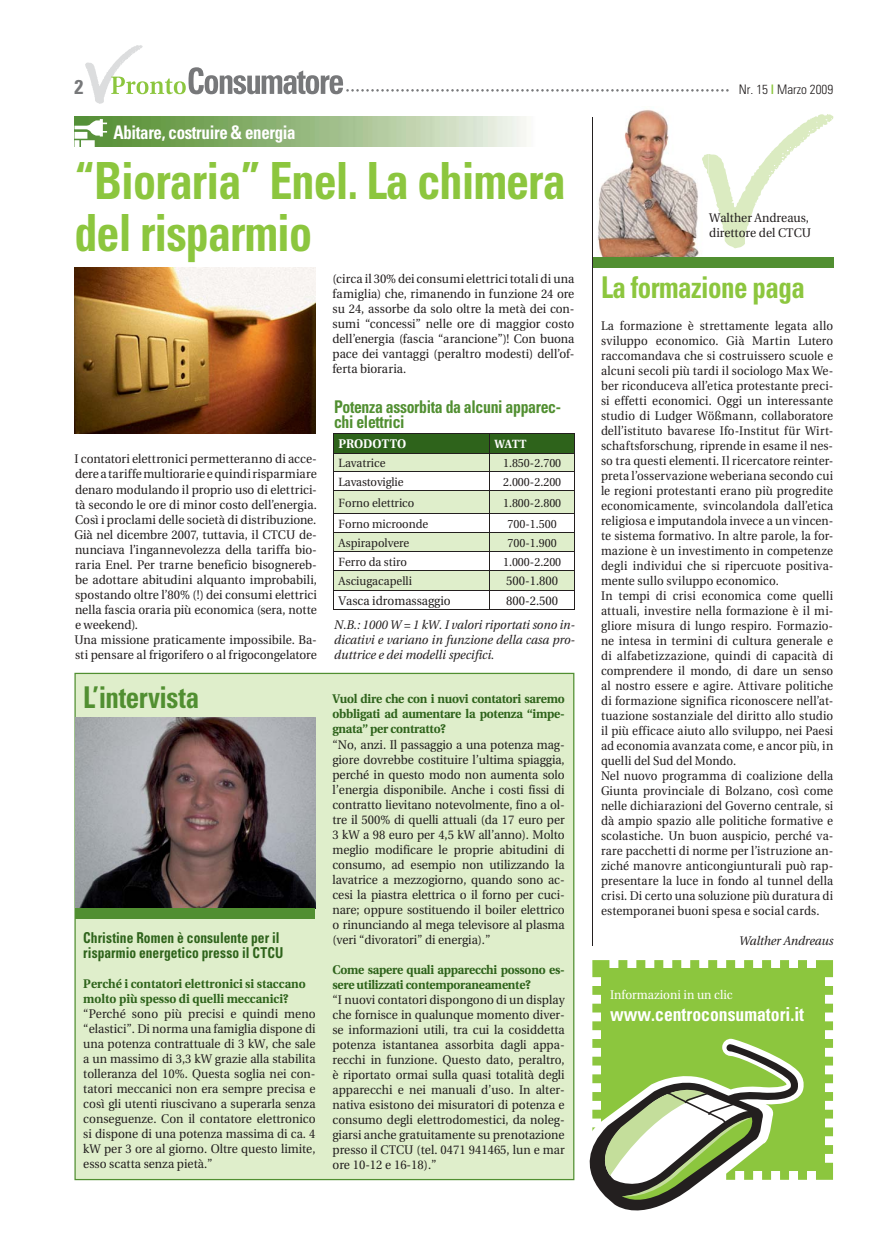
<style>
.page{position:relative;width:890px;height:1244px;background:#fff}
.page>*{position:absolute;margin:0;border:0;box-sizing:border-box;transform-origin:0 0}
.t1{font:700 condensed 51.25px/52.5px "Univers";letter-spacing:-.02em;color:#8cc63e;scale:.9 1}
.t2{font:700 condensed 30px "Univers";letter-spacing:-.02em;color:#8cc63e;scale:.9 1}
.t3{font:700 condensed 30px "Univers";letter-spacing:-.015em;color:#518f31;scale:.9 1}
.t4{font:700 condensed 20px "Univers";color:#77787a}
.t5{font:700 condensed 19.38px "Univers";color:#fff;scale:.91 1}
.t6{font:700 condensed 18.75px "Univers";letter-spacing:-.02em;color:#fff;scale:.9 1}
.t7{font:700 condensed 17.5px/15px "Univers";letter-spacing:-.02em;color:#518f31;scale:.9 1}
.t8{font:700 condensed 15px/15px "Univers";color:#2e631b;scale:.9 1}
.t9{font:300 condensed 13.12px "Univers";color:#231f1f}
.t10{font:12.5px/15px "Utopia";letter-spacing:.005em;color:#231f1f;text-align:justify;scale:.95 1}
.t11{font:12.5px/15px "Utopia";letter-spacing:.005em;color:#231f1f;scale:.93 1}
.t12{font:700 12.5px/15px "Utopia";letter-spacing:-.02em;color:#2e631b;text-align:justify;scale:.95 1}
.t13{font:italic 12.5px/15px "Utopia";color:#231f1f;text-align:justify;scale:.95 1}
.t14{font:700 12.5px/15px "Utopia";color:#2e631b;scale:.95 1}
.t15{font:12.5px "Utopia";color:#fff;scale:.95 1}
.t16{font:700 12.5px "Utopia";letter-spacing:.01em;color:#fff;scale:.95 1}
.t17{font:11.88px "Utopia";color:#231f1f;scale:.95 1}
.t18{font:700 11.88px "Utopia";color:#fff;scale:.95 1}
.s1{font-weight:700;color:#8cc63e}
</style>
<div class="page">
<svg style="left:85px;top:45px;width:643px;height:59px"></svg>
<div style="left:74px;top:673px;width:500px;height:507px;background:#dfeecb"></div>
<img style="left:597px;top:110px;width:102px;height:147px">
<div style="left:592px;top:257px;width:241px;height:11px;background:#518f31"></div>
<hr style="left:591px;top:117px;width:1px;height:828px;background:#231f1f">
<svg style="left:708px;top:114px;width:125px;height:134px"></svg>
<img style="left:702px;top:154px;width:6px;height:20px">
<img style="left:76px;top:718px;width:239px;height:190px">
<div style="left:76px;top:908px;width:239px;height:10px;background:#518f31"></div>
<img style="left:74px;top:117px;width:453px;height:30px">
<svg style="left:74px;top:119px;width:33px;height:28px"></svg>
<svg style="left:592px;top:960px;width:240px;height:220px;background:#9ccd59"></svg>
<div style="left:551px;top:1038px;width:11px;height:143px;background:#dfeecb"></div>
<svg style="left:562px;top:986px;width:244px;height:225px"></svg>
<svg style="left:333px;top:433px;width:242px;height:177px"></svg>
<hr style="left:489px;top:609px;width:85px;height:1px;background:#231f1f">
<img style="left:74px;top:268px;width:241px;height:165px">
<h3 class="t4" style="left:74px;top:79px;width:10px">2</h3>
<p class="t9" style="left:738px;top:84px;width:96px">Nr. 15 <span class="s1">|</span> Marzo 2009</p>
<h3 class="t6" style="left:113px;top:126px;width:204px">Abitare, costruire &amp; energia</h3>
<h1 class="t1" style="left:74px;top:160px;width:547px">“Bioraria” Enel. La chimera del risparmio</h1>
<p class="t10" style="left:332px;top:272px;width:256px">(circa il 30% dei consumi elettrici totali di una famiglia) che, rimanendo in funzione 24 ore su 24, assorbe da solo oltre la metà dei con&shy;sumi “concessi” nelle ore di maggior costo dell’energia (fascia “arancione”)! Con buona pace dei vantaggi (peraltro modesti) dell’of&shy;ferta bioraria.</p>
<p class="t10" style="left:74px;top:453px;width:257px;text-align:left">I contatori elettronici permetteranno di acce&shy;dere a tariffe multiorarie e quindi risparmiare denaro modulando il proprio uso di elettrici&shy;tà secondo le ore di minor costo dell’energia.<br>Così i proclami delle società di distribuzione.<br>Già nel dicembre 2007, tuttavia, il CTCU de&shy;nunciava l’ingannevolezza della tariffa bio&shy;raria Enel. Per trarne beneficio bisognereb&shy;be adottare abitudini alquanto improbabili, spostando oltre l’80% (!) dei consumi elettrici nella fascia oraria più economica (sera, notte e weekend).<br>Una missione praticamente impossibile. Ba&shy;sti pensare al frigorifero o al frigocongelatore</p>
<h2 class="t3" style="left:83px;top:686px;width:130px">L’intervista</h2>
<p class="t8" style="left:83px;top:931px;width:224px">Christine Romen è consulente per il risparmio energetico presso il CTCU</p>
<p class="t14" style="left:83px;top:977px;width:235px">Perché i contatori elettronici si staccano molto più spesso di quelli meccanici?</p>
<p class="t10" style="left:83px;top:1007px;width:246px">“Perché sono più precisi e quindi meno “elastici”. Di norma una famiglia dispone di una potenza contrattuale di 3 kW, che sale a un massimo di 3,3 kW grazie alla stabilita tolleranza del 10%. Questa soglia nei con&shy;tatori meccanici non era sempre precisa e così gli utenti riuscivano a superarla senza conseguenze. Con il contatore elettronico si dispone di una potenza massima di ca. 4 kW per 3 ore al giorno. Oltre questo limite, esso scatta senza pietà.”</p>
<h3 class="t7" style="left:334px;top:401px;width:254px">Potenza assorbita da alcuni apparec&shy;chi elettrici</h3>
<p class="t16" style="left:338px;top:439px;width:73px">PRODOTTO</p>
<p class="t18" style="left:494px;top:439px;width:35px">WATT</p>
<p class="t17" style="left:338px;top:458px;width:51px">Lavatrice</p>
<p class="t17" style="left:503px;top:458px;width:63px">1.850-2.700</p>
<p class="t17" style="left:338px;top:477px;width:70px">Lavastoviglie</p>
<p class="t17" style="left:503px;top:477px;width:63px">2.000-2.200</p>
<p class="t17" style="left:338px;top:498px;width:81px">Forno elettrico</p>
<p class="t17" style="left:503px;top:498px;width:63px">1.800-2.800</p>
<p class="t17" style="left:338px;top:519px;width:96px">Forno microonde</p>
<p class="t17" style="left:507px;top:519px;width:53px">700-1.500</p>
<p class="t17" style="left:338px;top:538px;width:76px">Aspirapolvere</p>
<p class="t17" style="left:507px;top:538px;width:53px">700-1.900</p>
<p class="t17" style="left:338px;top:557px;width:73px">Ferro da stiro</p>
<p class="t17" style="left:503px;top:557px;width:63px">1.000-2.200</p>
<p class="t17" style="left:338px;top:576px;width:79px">Asciugacapelli</p>
<p class="t10" style="left:506px;top:574px;width:56px">500-1.800</p>
<p class="t10" style="left:338px;top:594px;width:120px">Vasca idromassaggio</p>
<p class="t10" style="left:506px;top:594px;width:56px">800-2.500</p>
<p class="t13" style="left:334px;top:618px;width:255px">N.B.: 1000 W = 1 kW. I valori riportati sono in&shy;dicativi e variano in funzione della casa pro&shy;duttrice e dei modelli specifici.</p>
<p class="t12" style="left:332px;top:693px;width:246px">Vuol dire che con i nuovi contatori saremo obbligati ad aumentare la potenza “impe&shy;gnata” per contratto?</p>
<p class="t10" style="left:332px;top:738px;width:246px">“No, anzi. Il passaggio a una potenza mag&shy;giore dovrebbe costituire l’ultima spiaggia, perché in questo modo non aumenta solo l’energia disponibile. Anche i costi fissi di contratto lievitano notevolmente, fino a ol&shy;tre il 500% di quelli attuali (da 17 euro per 3 kW a 98 euro per 4,5 kW all’anno). Molto meglio modificare le proprie abitudini di consumo, ad esempio non utilizzando la lavatrice a mezzogiorno, quando sono ac&shy;cesi la piastra elettrica o il forno per cuci&shy;nare; oppure sostituendo il boiler elettrico o rinunciando al mega televisore al plasma (veri “divoratori” di energia).”</p>
<p class="t12" style="left:332px;top:963px;width:246px">Come sapere quali apparecchi possono es&shy;sere utilizzati contemporaneamente?</p>
<p class="t10" style="left:332px;top:993px;width:246px">“I nuovi contatori dispongono di un display che fornisce in qualunque momento diver&shy;se informazioni utili, tra cui la cosiddetta potenza istantanea assorbita dagli appa&shy;recchi in funzione. Questo dato, peraltro, è riportato ormai sulla quasi totalità degli apparecchi e nei manuali d’uso. In alter&shy;nativa esistono dei misuratori di potenza e consumo degli elettrodomestici, da noleg&shy;giarsi anche gratuitamente su prenotazione presso il CTCU (tel. 0471 941465, lun e mar ore 10-12 e 16-18).”</p>
<p class="t10" style="left:709px;top:212px;width:109px">Walther Andreaus, direttore del CTCU</p>
<h2 class="t2" style="left:601px;top:277px;width:228px">La formazione paga</h2>
<p class="t11" style="left:601px;top:319px;width:251px">La formazione è strettamente legata allo sviluppo economico. Già Martin Lutero raccomandava che si costruissero scuole e alcuni secoli più tardi il sociologo Max We&shy;ber riconduceva all’etica protestante preci&shy;si effetti economici. Oggi un interessante studio di Ludger Wößmann, collaboratore dell’istituto bavarese Ifo-Institut für Wirt&shy;schaftsforschung, riprende in esame il nes&shy;so tra questi elementi. Il ricercatore reinter&shy;preta l’osservazione weberiana secondo cui le regioni protestanti erano più progredite economicamente, svincolandola dall’etica religiosa e imputandola invece a un vincen&shy;te sistema formativo. In altre parole, la for&shy;mazione è un investimento in competenze degli individui che si ripercuote positiva&shy;mente sullo sviluppo economico.<br>In tempi di crisi economica come quelli attuali, investire nella formazione è il mi&shy;gliore misura di lungo respiro. Formazio&shy;ne intesa in termini di cultura generale e di alfabetizzazione, quindi di capacità di comprendere il mondo, di dare un senso al nostro essere e agire. Attivare politiche di formazione significa riconoscere nell’at&shy;tuazione sostanziale del diritto allo studio il più efficace aiuto allo sviluppo, nei Paesi ad economia avanzata come, e ancor più, in quelli del Sud del Mondo.<br>Nel nuovo programma di coalizione della Giunta provinciale di Bolzano, così come nelle dichiarazioni del Governo centrale, si dà ampio spazio alle politiche formative e scolastiche. Un buon auspicio, perché va&shy;rare pacchetti di norme per l’istruzione an&shy;ziché manovre anticongiunturali può rap&shy;presentare la luce in fondo al tunnel della crisi. Di certo una soluzione più duratura di estemporanei buoni spesa e social cards.</p>
<p class="t13" style="left:738px;top:934px;width:101px">Walther Andreaus</p>
<p class="t15" style="left:610px;top:990px;width:131px">Informazioni in un clic</p>
<h3 class="t5" style="left:610px;top:1006px;width:215px">www.centroconsumatori.it</h3>
</div>
